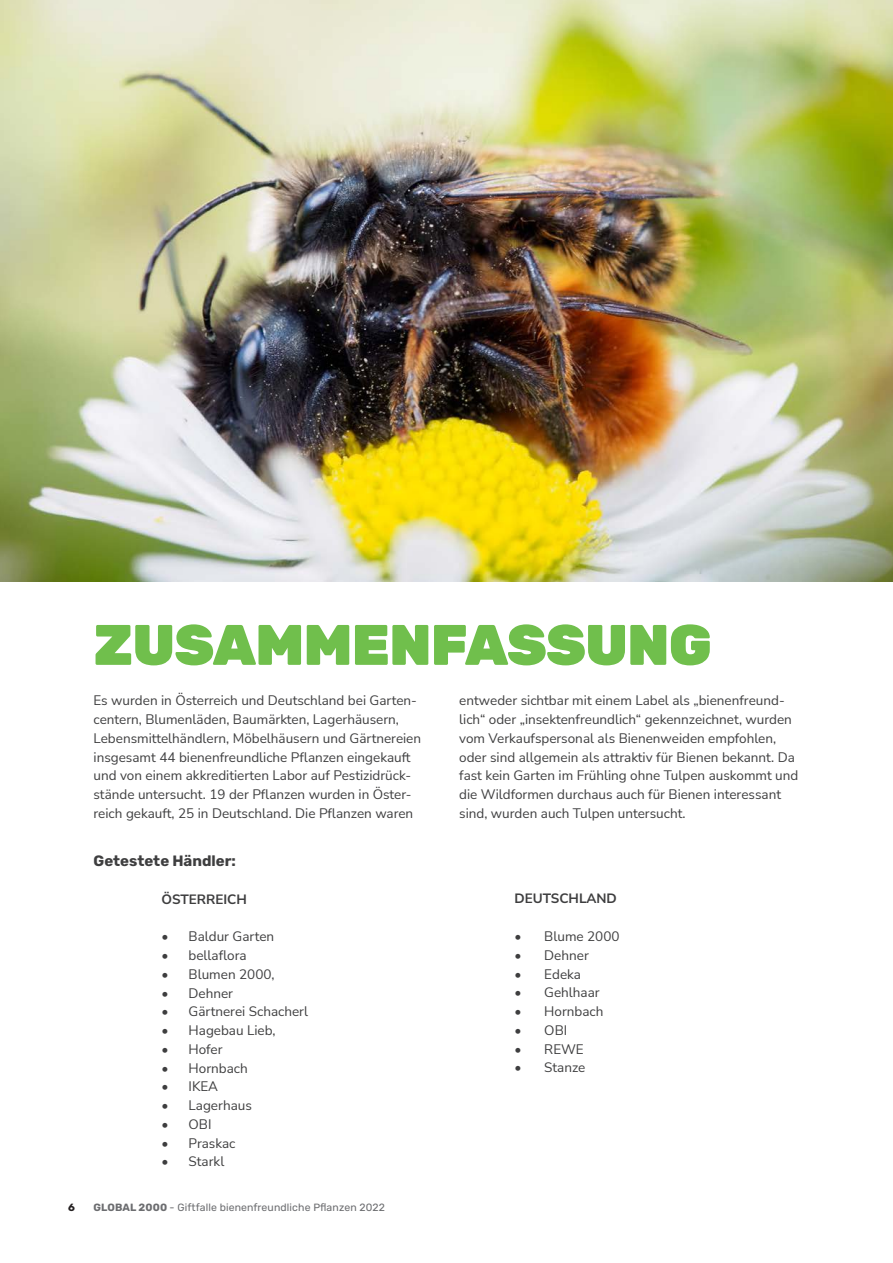
<style>
.page{position:relative;width:893px;height:1263px;background:#fff}
.page>*{position:absolute;margin:0;border:0;box-sizing:border-box;transform-origin:0 0}
.t1{font:900 57px "Rubik";letter-spacing:-.01em;color:#70bf4c}
.t2{font:700 15px "Rubik";color:#3e3e3f}
.t3{font:13.5px/18.8px "Nunito Sans";color:#3e3e3f}
.t4{font:700 13.5px "Nunito Sans";color:#3e3e3f}
.t5{font:10.5px "Rubik";letter-spacing:.01em;color:#6c6d70}
.t6{font:700 10.5px "Rubik";color:#231f20}
.s1{font-weight:700}
</style>
<div class="page">
<img style="left:0;top:0;width:893px;height:582px">
<h1 class="t1" style="left:94px;top:613px;width:620px">ZUSAMMENFASSUNG</h1>
<p class="t3" style="left:94px;top:691px;width:329px">Es wurden in Österreich und Deutschland bei Garten&shy;centern, Blumenläden, Baumärkten, Lagerhäusern, Lebensmittelhändlern, Möbelhäusern und Gärtnereien insgesamt 44 bienenfreundliche Pflanzen eingekauft und von einem akkreditierten Labor auf Pestizidrück&shy;stände untersucht. 19 der Pflanzen wurden in Öster&shy;reich gekauft, 25 in Deutschland. Die Pflanzen waren</p>
<p class="t3" style="left:459px;top:691px;width:341px">entweder sichtbar mit einem Label als „bienenfreund&shy;lich“ oder „insektenfreundlich“ gekennzeichnet, wurden vom Verkaufspersonal als Bienenweiden empfohlen, oder sind allgemein als attraktiv für Bienen bekannt. Da fast kein Garten im Frühling ohne Tulpen auskommt und die Wildformen durchaus auch für Bienen interessant sind, wurden auch Tulpen untersucht.</p>
<p class="t2" style="left:94px;top:853px;width:144px">Getestete Händler:</p>
<p class="t4" style="left:162px;top:890px;width:87px">ÖSTERREICH</p>
<p class="t3" style="left:162px;top:927px;width:114px">• Baldur Garten</p>
<p class="t3" style="left:162px;top:945px;width:87px">• bellaflora</p>
<p class="t3" style="left:162px;top:964px;width:115px">• Blumen 2000,</p>
<p class="t3" style="left:162px;top:983px;width:73px">• Dehner</p>
<p class="t3" style="left:162px;top:1002px;width:148px">• Gärtnerei Schacherl</p>
<p class="t3" style="left:162px;top:1020px;width:115px">• Hagebau Lieb,</p>
<p class="t3" style="left:162px;top:1039px;width:63px">• Hofer</p>
<p class="t3" style="left:162px;top:1058px;width:88px">• Hornbach</p>
<p class="t3" style="left:162px;top:1077px;width:58px">• IKEA</p>
<p class="t3" style="left:162px;top:1095px;width:92px">• Lagerhaus</p>
<p class="t3" style="left:162px;top:1114px;width:51px">• OBI</p>
<p class="t3" style="left:162px;top:1133px;width:75px">• Praskac</p>
<p class="t3" style="left:162px;top:1152px;width:64px">• Starkl</p>
<p class="t6" style="left:68px;top:1201px;width:8px">6</p>
<p class="t5" style="left:94px;top:1201px;width:293px"><span class="s1">GLOBAL 2000</span> - Giftfalle bienenfreundliche Pflanzen 2022</p>
<p class="t4" style="left:514px;top:889px;width:104px">DEUTSCHLAND</p>
<p class="t3" style="left:514px;top:926px;width:107px">• Blume 2000</p>
<p class="t3" style="left:514px;top:945px;width:76px">• Dehner</p>
<p class="t3" style="left:514px;top:964px;width:68px">• Edeka</p>
<p class="t3" style="left:514px;top:983px;width:87px">• Gehlhaar</p>
<p class="t3" style="left:514px;top:1001px;width:90px">• Hornbach</p>
<p class="t3" style="left:514px;top:1020px;width:54px">• OBI</p>
<p class="t3" style="left:514px;top:1039px;width:71px">• REWE</p>
<p class="t3" style="left:514px;top:1058px;width:72px">• Stanze</p>
</div>
